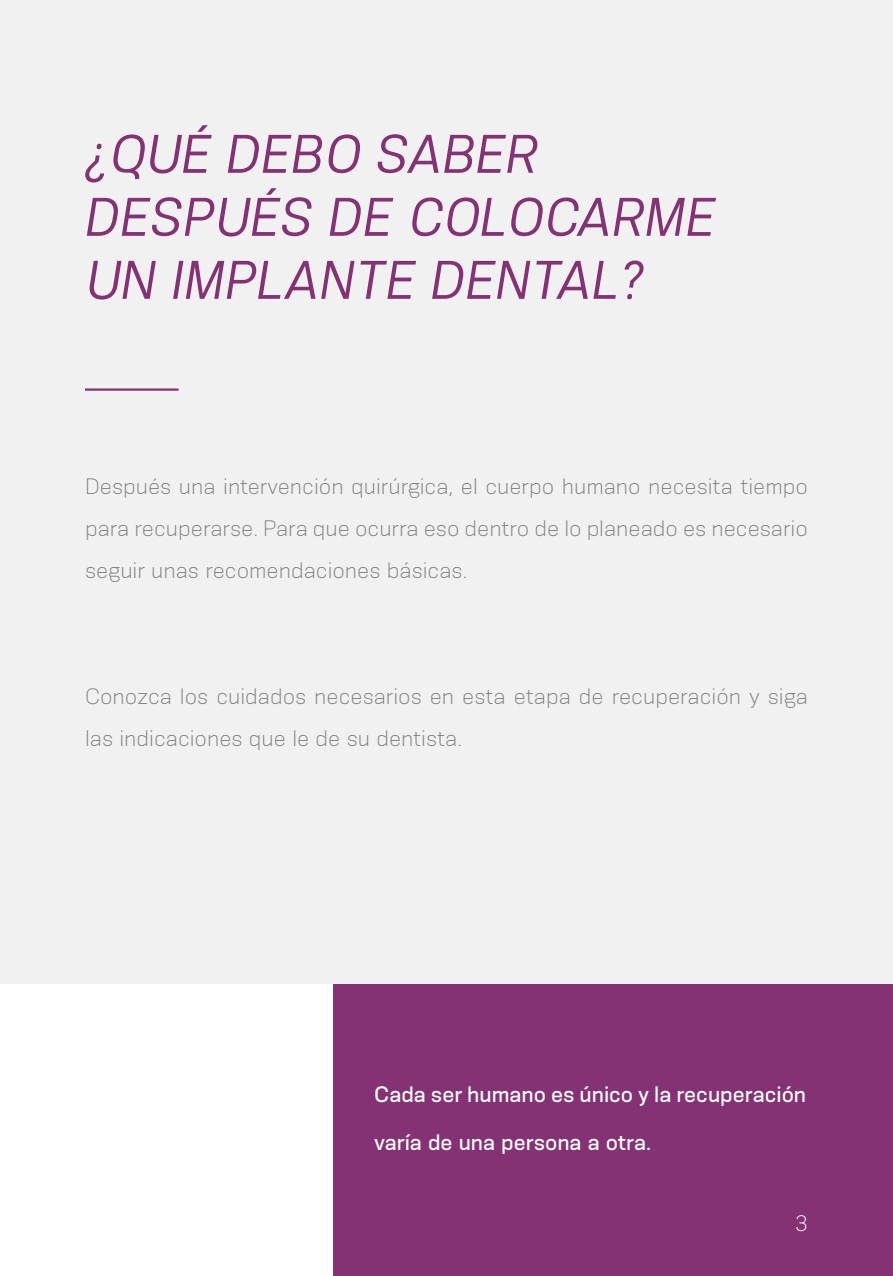
<style>
.page{position:relative;width:893px;height:1276px;background:#fff}
.page>*{position:absolute;margin:0;border:0;box-sizing:border-box;transform-origin:0 0}
.t1{font:italic 51px/63px "Konsens";color:#853275}
.t2{font:300 21px/42px "Konsens";color:#807f83;text-align:justify}
.t3{font:500 21px "Konsens";color:#fff}
.t4{font:300 21px "Konsens";color:#fff}
</style>
<div class="page">
<div style="left:334px;top:984px;width:559px;height:292px;background:#853275"></div>
<div style="left:0;top:0;width:893px;height:984px;background:#f1f1f2"></div>
<hr style="left:85px;top:388px;width:94px;height:3px;background:#853275">
<h1 class="t1" style="left:85px;top:121px;width:632px">¿QUÉ DEBO SABER<br>DESPUÉS DE COLOCARME<br>UN IMPLANTE DENTAL?</h1>
<p class="t2" style="left:85px;top:465px;width:724px">Después una intervención quirúrgica, el cuerpo humano necesita tiempo para recuperarse. Para que ocurra eso dentro de lo planeado es necesario seguir unas recomendaciones básicas.</p>
<p class="t2" style="left:85px;top:675px;width:724px">Conozca los cuidados necesarios en esta etapa de recuperación y siga las indicaciones que le de su dentista.</p>
<p class="t3" style="left:374px;top:1081px;width:433px">Cada ser humano es único y la recuperación</p>
<p class="t3" style="left:374px;top:1129px;width:278px">varía de una persona a otra.</p>
<p class="t4" style="left:795px;top:1210px;width:14px">3</p>
</div>
